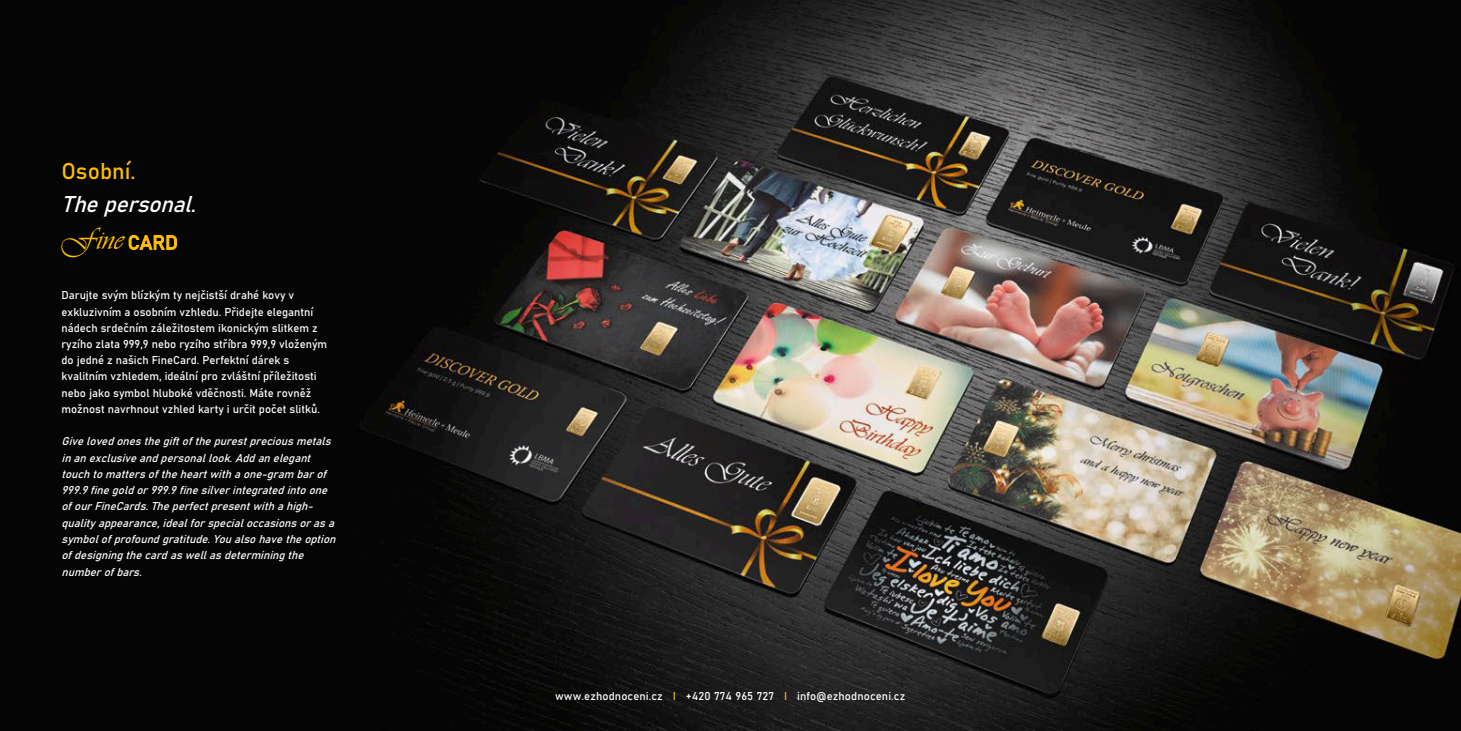
<style>
.page{position:relative;width:1461px;height:731px;background:#fff}
.page>*{position:absolute;margin:0;border:0;box-sizing:border-box;transform-origin:0 0}
.t1{font:31.25px "Vivaldii";color:#ffbf00}
.t2{font:italic 22.5px "Bahnschrift";color:#fff}
.t3{font:22.5px "Bahnschrift";color:#ffbf00}
.t4{font:11.25px/16.2px "Bahnschrift";color:#fff}
.t5{font:italic 11.25px/16.2px "Bahnschrift";color:#fff}
.s1{font-family:"Bahnschrift";font-size:19.5px}
.s2{color:#ffbf00}
</style>
<div class="page">
<img style="left:0;top:0;width:1460px;height:730px">
<h2 class="t3" style="left:61px;top:161px;width:76px">Osobní.</h2>
<h2 class="t2" style="left:61px;top:194px;width:142px">The personal.</h2>
<h1 class="t1" style="left:61px;top:221px;width:118px">Fine <span class="s1">CARD</span></h1>
<p class="t4" style="left:61px;top:288px;width:267px">Darujte svým blízkým ty nejčistší drahé kovy v exkluzivním a osobním vzhledu. Přidejte elegantní nádech srdečním záležitostem ikonickým slitkem z ryzího zlata 999,9 nebo ryzího stříbra 999,9 vloženým do jedné z našich FineCard. Perfektní dárek s kvalitním vzhledem, ideální pro zvláštní příležitosti nebo jako symbol hluboké vděčnosti. Máte rovněž možnost navrhnout vzhled karty i určit počet slitků.</p>
<p class="t5" style="left:61px;top:434px;width:278px">Give loved ones the giftofthe purestprecious metals in an exclusive and personallook.Add an elegant touch to matters ofthe heartwith a one-gram barof 999.9 fine gold or999.9 fine silverintegrated into one ofourFineCards.The perfectpresentwith a high&shy;qualityappearance,idealforspecialoccasions oras a symbolofprofound gratitude.You also have the option ofdesigning the card as wellas determining the numberofbars.</p>
<p class="t4" style="left:555px;top:688px;width:352px">www.ezhodnoceni.cz <span class="s2">I</span> +420 774 965 727 <span class="s2">I</span> info@ezhodnoceni.cz</p>
</div>
